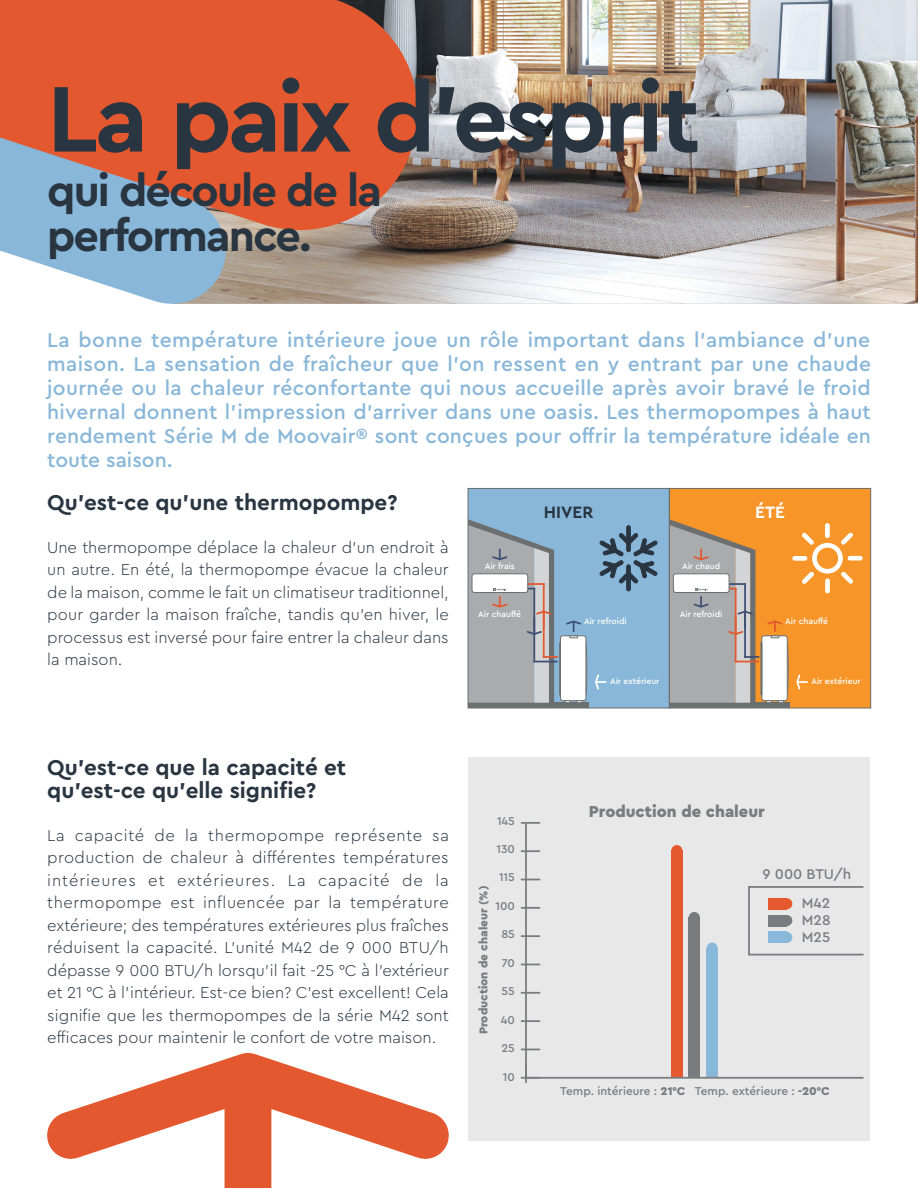
<style>
.page{position:relative;width:918px;height:1188px;background:#fff}
.page>*{position:absolute;margin:0;border:0;box-sizing:border-box;transform-origin:0 0}
.t1{font:700 97.5px "Cera Pro";letter-spacing:-.035em;color:#293540}
.t2{font:700 45px/45px "Cera Pro";letter-spacing:-.04em;color:#293540}
.t3{font:700 22.5px/22.5px "Cera Pro";color:#293540}
.t4{font:500 21px/24px "Cera Pro";letter-spacing:.01em;color:#89b7d9;text-align:justify}
.t5{font:700 17.25px "Cera Pro";color:#293540}
.t6{font:700 17.25px "Cera Pro";color:#fff}
.t7{font:900 16.65px "Cera Pro";color:#7a7c7f}
.t8{font:300 16.5px/22.5px "Cera Pro";color:#293540;text-align:justify}
.t9{font:500 14.7px "Cera Pro";color:#7a7c7f}
.t10{font:500 11.85px "Cera Pro";color:#7a7c7f}
.t11{font:900 11.85px "Cera Pro";color:#7a7c7f}
.t12{font:500 8.55px "Cera Pro";color:#fff}
.s1{font-weight:900}
</style>
<div class="page">
<svg style="left:47px;top:1053px;width:402px;height:135px"></svg>
<div style="left:468px;top:757px;width:401px;height:384px;background:#e8e8e8"></div>
<img style="left:232px;top:0;width:686px;height:304px">
<svg style="left:0;top:0;width:432px;height:245px;fill:#e3582e"></svg>
<svg style="left:0;top:88px;width:232px;height:216px"></svg>
<div style="left:671px;top:851px;width:11px;height:227px;background:#e6592e"></div>
<div style="left:689px;top:917px;width:11px;height:161px;background:#7a7b7e"></div>
<div style="left:707px;top:948px;width:11px;height:130px;background:#8ab8da"></div>
<hr style="left:525px;top:824px;width:2px;height:253px;background:#7a7c7f">
<hr style="left:527px;top:1077px;width:336px;height:2px;background:#7a7c7f">
<svg style="left:521px;top:822px;width:19px;height:2px"></svg>
<svg style="left:521px;top:850px;width:19px;height:2px"></svg>
<svg style="left:521px;top:879px;width:19px;height:1px"></svg>
<svg style="left:521px;top:907px;width:19px;height:2px"></svg>
<svg style="left:521px;top:935px;width:19px;height:2px"></svg>
<svg style="left:521px;top:964px;width:19px;height:1px"></svg>
<svg style="left:521px;top:992px;width:19px;height:2px"></svg>
<svg style="left:521px;top:1020px;width:19px;height:2px"></svg>
<svg style="left:521px;top:1049px;width:19px;height:1px"></svg>
<svg style="left:521px;top:1076px;width:19px;height:6px"></svg>
<div style="left:781px;top:932px;width:11px;height:11px;background:#8ab8da;border-radius:50%"></div>
<div style="left:781px;top:915px;width:11px;height:11px;background:#7a7b7e;border-radius:50%"></div>
<div style="left:781px;top:898px;width:11px;height:11px;background:#e6592e;border-radius:50%"></div>
<div style="left:671px;top:845px;width:11px;height:11px;background:#e6592e;border-radius:50%"></div>
<div style="left:707px;top:943px;width:11px;height:11px;background:#8ab8da;border-radius:50%"></div>
<div style="left:689px;top:912px;width:11px;height:11px;background:#7a7b7e;border-radius:50%"></div>
<div style="left:748px;top:886px;width:116px;height:69px;border:2px solid #7a7c7f"></div>
<div style="left:768px;top:932px;width:19px;height:11px;background:#8ab8da"></div>
<div style="left:768px;top:915px;width:19px;height:11px;background:#7a7b7e"></div>
<div style="left:768px;top:898px;width:19px;height:11px;background:#e6592e"></div>
<div style="left:468px;top:489px;width:201px;height:219px;background:#89b7d9"></div>
<div style="left:669px;top:489px;width:202px;height:219px;background:#f79528"></div>
<div style="left:549px;top:703px;width:39px;height:5px;background:#6b6f6f"></div>
<hr style="left:826px;top:524px;width:3px;height:14px;background:#fff;border-radius:2px">
<div style="left:825px;top:523px;width:5px;height:15px;border:1px solid #fff;border-radius:2px"></div>
<hr style="left:793px;top:556px;width:14px;height:4px;background:#fff;border-radius:2px">
<div style="left:792px;top:556px;width:15px;height:5px;border:1px solid #fff;border-radius:2px"></div>
<hr style="left:826px;top:579px;width:3px;height:14px;background:#fff;border-radius:2px">
<div style="left:825px;top:579px;width:5px;height:14px;border:1px solid #fff;border-radius:2px"></div>
<svg style="left:801px;top:532px;width:62px;height:53px"></svg>
<svg style="left:600px;top:525px;width:58px;height:66px"></svg>
<svg style="left:595px;top:674px;width:12px;height:16px"></svg>
<svg style="left:470px;top:520px;width:117px;height:186px"></svg>
<div style="left:750px;top:703px;width:40px;height:5px;background:#6b6f6f"></div>
<svg style="left:796px;top:674px;width:12px;height:16px"></svg>
<svg style="left:671px;top:520px;width:118px;height:186px"></svg>
<div style="left:468px;top:488px;width:202px;height:220px;border:1px solid #6b6f6f"></div>
<div style="left:669px;top:488px;width:202px;height:220px;border:1px solid #6b6f6f"></div>
<h1 class="t1" style="left:47px;top:63px;width:655px">La paix d’esprit</h1>
<h2 class="t2" style="left:47px;top:168px;width:336px">qui découle de la performance.</h2>
<p class="t4" style="left:47px;top:328px;width:825px">La bonne température intérieure joue un rôle important dans l’ambiance d’une maison. La sensation de fraîcheur que l’on ressent en y entrant par une chaude journée ou la chaleur réconfortante qui nous accueille après avoir bravé le froid hivernal donnent l’impression d’arriver dans une oasis. Les thermopompes à haut rendement Série M de Moovair® sont conçues pour offrir la température idéale en toute saison.</p>
<h3 class="t3" style="left:47px;top:491px;width:352px">Qu’est-ce qu’une thermopompe?</h3>
<p class="t8" style="left:47px;top:535px;width:403px">Une thermopompe déplace la chaleur d’un endroit à un autre. En été, la thermopompe évacue la chaleur de la maison, comme le fait un climatiseur traditionnel, pour garder la maison fraîche, tandis qu’en hiver, le processus est inversé pour faire entrer la chaleur dans la maison.</p>
<p class="t6" style="left:755px;top:502px;width:31px">ÉTÉ</p>
<p class="t5" style="left:544px;top:502px;width:51px">HIVER</p>
<p class="t12" style="left:485px;top:561px;width:32px">Air frais</p>
<p class="t12" style="left:682px;top:561px;width:40px">Air chaud</p>
<p class="t12" style="left:478px;top:609px;width:44px">Air chauffé</p>
<p class="t12" style="left:680px;top:609px;width:44px">Air refroidi</p>
<p class="t12" style="left:785px;top:616px;width:44px">Air chauffé</p>
<p class="t12" style="left:584px;top:616px;width:44px">Air refroidi</p>
<h3 class="t3" style="left:47px;top:756px;width:301px">Qu’est-ce que la capacité et qu’est-ce qu’elle signifie?</h3>
<p class="t8" style="left:47px;top:823px;width:403px">La capacité de la thermopompe représente sa production de chaleur à différentes températures intérieures et extérieures. La capacité de la thermopompe est influencée par la température extérieure; des températures extérieures plus fraîches réduisent la capacité. L’unité M42 de 9 000 BTU/h dépasse 9 000 BTU/h lorsqu’il fait -25 °C à l’extérieur et 21 °C à l’intérieur. Est-ce bien? C’est excellent! Cela signifie que les thermopompes de la série M42 sont efficaces pour maintenir le confort de votre maison.</p>
<p class="t10" style="left:497px;top:815px;width:19px">145</p>
<p class="t10" style="left:496px;top:844px;width:20px">130</p>
<p class="t10" style="left:499px;top:872px;width:17px">115</p>
<p class="t10" style="left:495px;top:901px;width:21px">100</p>
<p class="t10" style="left:501px;top:929px;width:15px">85</p>
<p class="t10" style="left:502px;top:958px;width:15px">70</p>
<p class="t10" style="left:502px;top:986px;width:15px">55</p>
<p class="t10" style="left:501px;top:1015px;width:16px">40</p>
<p class="t10" style="left:502px;top:1043px;width:15px">25</p>
<p class="t10" style="left:503px;top:1071px;width:14px">10</p>
<p class="t11" style="left:478px;top:1034px;width:150px;rotate:-90deg">Production de chaleur (%)</p>
<p class="t12" style="left:610px;top:676px;width:51px">Air extérieur</p>
<p class="t12" style="left:811px;top:676px;width:51px">Air extérieur</p>
<p class="t7" style="left:589px;top:804px;width:178px">Production de chaleur</p>
<p class="t9" style="left:763px;top:868px;width:90px">9 000 BTU/h</p>
<p class="t9" style="left:802px;top:897px;width:30px">M42</p>
<p class="t9" style="left:802px;top:914px;width:30px">M28</p>
<p class="t9" style="left:802px;top:930px;width:30px">M25</p>
<p class="t10" style="left:560px;top:1086px;width:271px">Temp. intérieure : <span class="s1">21°C</span> Temp. extérieure : <span class="s1">-20°C</span></p>
</div>
